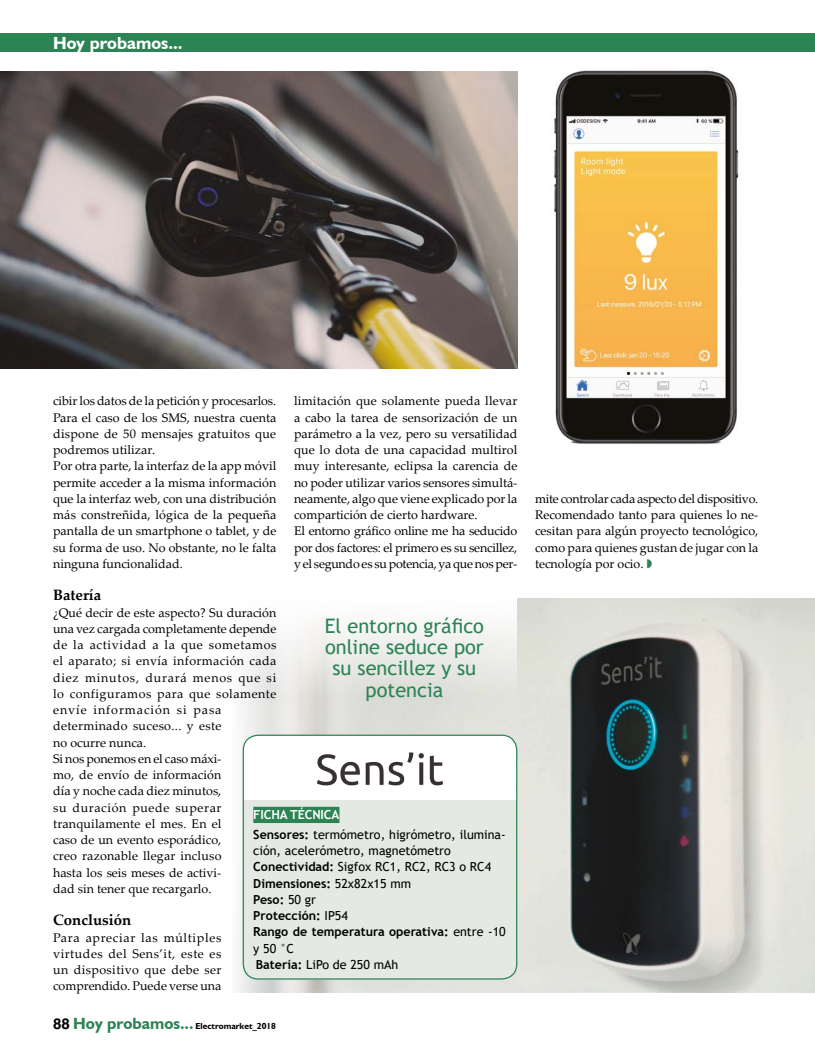
<style>
.page{position:relative;width:815px;height:1063px;background:#fff}
.page>*{position:absolute;margin:0;border:0;box-sizing:border-box;transform-origin:0 0}
.t1{font:20px/21.2px "Trebuchet MS";color:#2c8354;text-align:center}
.t2{font:700 17.5px "Humanist 521 BT";color:#fff}
.t3{font:700 15px "Palatino Linotype";color:#000}
.t4{font:12.5px/16.2px "Palatino Linotype";color:#000}
.t5{font:12.5px/16.2px "Trebuchet MS";color:#000}
.t6{font:700 8.75px "Humanist 521 BT";color:#000}
.s1{font-weight:700;color:#fff}
.s2{font-weight:700}
.s3{font-family:"Helvetica";font-size:15px}
.s4{font-size:16.25px;color:#2c8354}
</style>
<div class="page">
<div style="left:0;top:33px;width:815px;height:18px;background:#2c8354"></div>
<img style="left:238px;top:599px;width:577px;height:393px">
<svg style="left:238px;top:599px;width:279px;height:98px;fill:#f1f1ef"></svg>
<div style="left:243px;top:799px;width:274px;height:181px;background:#e4eae3"></div>
<div style="left:253px;top:807px;width:86px;height:16px;background:#2c8354"></div>
<div style="left:243px;top:735px;width:274px;height:64px;background:#fff"></div>
<div style="left:243px;top:735px;width:274px;height:245px;border:1px solid #2c8354;border-radius:15px"></div>
<img style="left:316px;top:752px;width:128px;height:34px">
<img style="left:0;top:71px;width:517px;height:298px">
<img style="left:554px;top:70px;width:185px;height:374px">
<h2 class="t2" style="left:53px;top:32px;width:131px">Hoy probamos...</h2>
<p class="t4" style="left:53px;top:393px;width:225px">cibir los datos de la petición y procesarlos.<br>Para el caso de los SMS, nuestra cuenta dispone de 50 mensajes gratuitos que podremos utilizar.<br>Por otra parte, la interfaz de la app móvil permite acceder a la misma información que la interfaz web, con una distribución más constreñida, lógica de la pequeña pantalla de un smartphone o tablet, y de su forma de uso. No obstante, no le falta ninguna funcionalidad.</p>
<p class="t3" style="left:53px;top:585px;width:50px">Batería</p>
<p class="t4" style="left:53px;top:604px;width:225px">¿Qué decir de este aspecto? Su duración una vez cargada completamente depende de la actividad a la que sometamos el aparato; si envía información cada diez minutos, durará menos que si lo configuramos para que solamente envíe información si pasa determinado suceso... y este<br>no ocurre nunca.<br>Si nos ponemos en el caso máxi-<br>mo, de envío de información<br>día y noche cada diez minutos,<br>su duración puede superar tranquilamente el mes. En el<br>caso de un evento esporádico,<br>creo razonable llegar incluso<br>hasta los seis meses de activi-<br>dad sin tener que recargarlo.</p>
<p class="t3" style="left:53px;top:910px;width:80px">Conclusión</p>
<p class="t4" style="left:53px;top:929px;width:170px;text-align:justify">Para apreciar las múltiples virtudes del Sens’it, este es un dispositivo que debe ser comprendido. Puede verse una</p>
<p class="t4" style="left:294px;top:393px;width:225px">limitación que solamente pueda llevar a cabo la tarea de sensorización de un parámetro a la vez, pero su versatilidad que lo dota de una capacidad multirol muy interesante, eclipsa la carencia de no poder utilizar varios sensores simultá&shy;neamente, algo que viene explicado por la compartición de cierto hardware.<br>El entorno gráfico online me ha seducido por dos factores: el primero es su sencillez, y el segundo es su potencia, ya que nos per-</p>
<h1 class="t1" style="left:325px;top:615px;width:161px">El entorno gráfico online seduce por su sencillez y su potencia</h1>
<p class="t5" style="left:253px;top:805px;width:254px;line-height:19.8px"><span class="s1">FICHA TÉCNICA<br></span><span class="s2">Sensores:</span> termómetro, higrómetro, ilumina-</p>
<p class="t5" style="left:253px;top:843px;width:254px">ción, acelerómetro, magnetómetro<br><span class="s2">Conectividad:</span> Sigfox RC1, RC2, RC3 o RC4<br><span class="s2">Dimensiones:</span> 52x82x15 mm<br><span class="s2">Peso:</span> 50 gr<br><span class="s2">Protección:</span> IP54<br><span class="s2">Rango de temperatura operativa:</span> entre -10 y 50 °C<br><span class="s2">Batería:</span> LiPo de 250 mAh</p>
<p class="t6" style="left:53px;top:1021px;width:224px"><span class="s3">88</span> <span class="s4">Hoy probamos...</span> Electromarket_2018</p>
<p class="t4" style="left:535px;top:490px;width:225px;text-align:justify">mite controlar cada aspecto del dispositivo.<br>Recomendado tanto para quienes lo ne&shy;cesitan para algún proyecto tecnológico, como para quienes gustan de jugar con la tecnología por ocio.</p>
</div>
